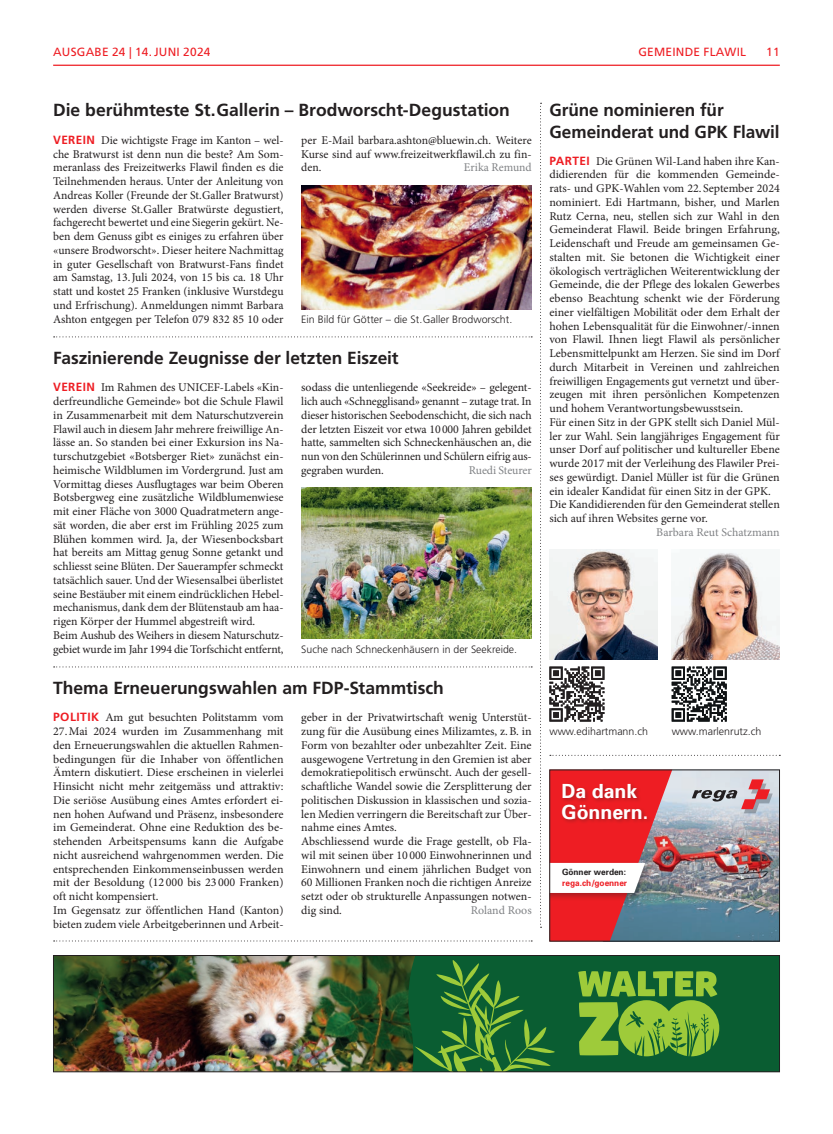
<style>
.page{position:relative;width:833px;height:1134px;background:#fff}
.page>*{position:absolute;margin:0;border:0;box-sizing:border-box;transform-origin:0 0}
.t1{font:700 19.5px/20.6px "Univers";color:#fff}
.t2{font:700 17.5px/21.2px "Frutiger LT Std";letter-spacing:-.005em;color:#231f20}
.t3{font:11.88px/13.8px "Minion Pro";color:#231f20}
.t4{font:11.88px "Minion Pro";letter-spacing:-.005em;color:#808285}
.t5{font:11.88px "Frutiger LT Std";letter-spacing:.02em;color:#ee1d23}
.t6{font:300 10.62px "Frutiger LT Std";color:#231f20}
.t7{font:700 8.62px "Univers";color:#ee1d23;scale:.96 1}
.t8{font:700 8.62px "Univers";color:#231f20;scale:.96 1}
.s1{font-family:"Frutiger LT Std";font-weight:700;color:#ee1d23}
</style>
<div class="page">
<hr style="left:53px;top:65px;width:727px;height:1px;background:#ee1d23">
<svg style="left:540px;top:103px;width:1px;height:825px"></svg>
<svg style="left:54px;top:336px;width:478px;height:1px"></svg>
<svg style="left:54px;top:666px;width:478px;height:1px"></svg>
<svg style="left:550px;top:755px;width:230px;height:1px"></svg>
<svg style="left:54px;top:940px;width:478px;height:1px"></svg>
<img style="left:55px;top:957px;width:348px;height:113px">
<div style="left:403px;top:957px;width:375px;height:113px;background:#0a5d32"></div>
<svg style="left:578px;top:971px;width:141px;height:85px;background:#6ca537"></svg>
<div style="left:53px;top:955px;width:727px;height:117px;border:1px solid #231f20"></div>
<img style="left:672px;top:771px;width:106px;height:168px">
<svg style="left:672px;top:769px;width:108px;height:67px;background:#c2cad4"></svg>
<svg style="left:692px;top:779px;width:80px;height:34px;background:#c4afb6"></svg>
<svg style="left:549px;top:771px;width:123px;height:171px;background:#ce535a"></svg>
<svg style="left:415px;top:957px;width:140px;height:115px;background:#257133"></svg>
<div style="left:549px;top:769px;width:231px;height:172px;border:1px solid #231f20"></div>
<svg style="left:549px;top:667px;width:55px;height:55px"></svg>
<svg style="left:671px;top:667px;width:55px;height:55px"></svg>
<img style="left:549px;top:550px;width:108px;height:110px">
<img style="left:671px;top:552px;width:109px;height:108px">
<img style="left:301px;top:185px;width:230px;height:124px">
<img style="left:301px;top:488px;width:230px;height:151px">
<p class="t5" style="left:53px;top:45px;width:18px">AUSGABE</p>
<p class="t5" style="left:112px;top:45px;width:55px">24 | 14.JUNI</p>
<p class="t5" style="left:183px;top:45px;width:29px">2024</p>
<p class="t5" style="left:638px;top:45px;width:109px">GEMEINDE FLAWIL</p>
<p class="t5" style="left:766px;top:45px;width:15px">11</p>
<h2 class="t2" style="left:53px;top:100px;width:458px">Die berühmteste St.Gallerin – Brodworscht-Degustation</h2>
<p class="t3" style="left:53px;top:133px;width:232px;text-align:justify"><span class="s1">VEREIN</span> Die wichtigste Frage im Kanton – wel&shy;che Bratwurst ist denn nun die beste? Am Som&shy;meranlass des Freizeitwerks Flawil finden es die Teilnehmenden heraus. Unter der Anleitung von Andreas Koller (Freunde der St.Galler Bratwurst) werden diverse St.Galler Bratwürste degustiert, fachgerecht bewertet und eine Siegerin gekürt. Ne&shy;ben dem Genuss gibt es einiges zu erfahren über «unsere Brodworscht». Dieser heitere Nachmittag in guter Gesellschaft von Bratwurst-Fans findet am Samstag, 13.Juli 2024, von 15 bis ca. 18 Uhr statt und kostet 25 Franken (inklusive Wurstdegu und Erfrischung). Anmeldungen nimmt Barbara Ashton entgegen per Telefon 079 832 85 10 oder</p>
<p class="t3" style="left:301px;top:133px;width:232px;text-align:justify">per E-Mail barbara.ashton@bluewin.ch. Weitere Kurse sind auf www.freizeitwerkflawil.ch zu fin&shy;den.</p>
<p class="t4" style="left:464px;top:160px;width:69px">Erika Remund</p>
<p class="t6" style="left:301px;top:313px;width:213px">Ein Bild für Götter – die St.Galler Brodworscht.</p>
<h2 class="t2" style="left:53px;top:347px;width:347px">Faszinierende Zeugnisse der letzten Eiszeit</h2>
<p class="t3" style="left:53px;top:381px;width:232px"><span class="s1">VEREIN</span> Im Rahmen des UNICEF-Labels «Kin&shy;derfreundliche Gemeinde» bot die Schule Flawil in Zusammenarbeit mit dem Naturschutzverein Flawil auch in diesem Jahr mehrere freiwillige An&shy;lässe an. So standen bei einer Exkursion ins Na&shy;turschutzgebiet «Botsberger Riet» zunächst ein&shy;heimische Wildblumen im Vordergrund. Just am Vormittag dieses Ausflugtages war beim Oberen Botsbergweg eine zusätzliche Wildblumenwiese mit einer Fläche von 3000 Quadratmetern ange&shy;sät worden, die aber erst im Frühling 2025 zum Blühen kommen wird. Ja, der Wiesenbocksbart hat bereits am Mittag genug Sonne getankt und schliesst seine Blüten. Der Sauerampfer schmeckt tatsächlich sauer. Und der Wiesensalbei überlistet seine Bestäuber mit einem eindrücklichen Hebel&shy;mechanismus, dank dem der Blütenstaub am haa&shy;rigen Körper der Hummel abgestreift wird.<br>Beim Aushub des Weihers in diesem Naturschutz&shy;gebiet wurde im Jahr 1994 die Torfschicht entfernt,</p>
<p class="t3" style="left:301px;top:381px;width:232px;text-align:justify">sodass die untenliegende «Seekreide» – gelegent&shy;lich auch «Schnegglisand» genannt – zutage trat. In dieser historischen Seebodenschicht, die sich nach der letzten Eiszeit vor etwa 10000 Jahren gebildet hatte, sammelten sich Schneckenhäuschen an, die nun von den Schülerinnen und Schülern eifrig aus&shy;gegraben wurden.</p>
<p class="t4" style="left:469px;top:462px;width:64px">Ruedi Steurer</p>
<p class="t6" style="left:301px;top:643px;width:217px">Suche nach Schneckenhäusern in der Seekreide.</p>
<h2 class="t2" style="left:53px;top:677px;width:392px">Thema Erneuerungswahlen am FDP-Stammtisch</h2>
<p class="t3" style="left:53px;top:711px;width:232px"><span class="s1">POLITIK</span> Am gut besuchten Politstamm vom 27.Mai 2024 wurden im Zusammenhang mit den Erneuerungswahlen die aktuellen Rahmen&shy;bedingungen für die Inhaber von öffentlichen Ämtern diskutiert. Diese erscheinen in vielerlei Hinsicht nicht mehr zeitgemäss und attraktiv:<br>Die seriöse Ausübung eines Amtes erfordert ei&shy;nen hohen Aufwand und Präsenz, insbesondere im Gemeinderat. Ohne eine Reduktion des be&shy;stehenden Arbeitspensums kann die Aufgabe nicht ausreichend wahrgenommen werden. Die entsprechenden Einkommenseinbussen werden mit der Besoldung (12 000 bis 23 000 Franken) oft nicht kompensiert.<br>Im Gegensatz zur öffentlichen Hand (Kanton) bieten zudem viele Arbeitgeberinnen und Arbeit-</p>
<p class="t3" style="left:301px;top:711px;width:232px">geber in der Privatwirtschaft wenig Unterstüt&shy;zung für die Ausübung eines Milizamtes, z.B. in Form von bezahlter oder unbezahlter Zeit. Eine ausgewogene Vertretung in den Gremien ist aber demokratiepolitisch erwünscht. Auch der gesell&shy;schaftliche Wandel sowie die Zersplitterung der politischen Diskussion in klassischen und sozia&shy;len Medien verringern die Bereitschaft zur Über&shy;nahme eines Amtes.<br>Abschliessend wurde die Frage gestellt, ob Fla&shy;wil mit seinen über 10 000 Einwohnerinnen und Einwohnern und einem jährlichen Budget von 60 Millionen Franken noch die richtigen Anreize setzt oder ob strukturelle Anpassungen notwen&shy;dig sind.</p>
<p class="t4" style="left:471px;top:902px;width:62px">Roland Roos</p>
<h2 class="t2" style="left:549px;top:100px;width:232px">Grüne nominieren für<br>Gemeinderat und GPK Flawil</h2>
<p class="t3" style="left:549px;top:154px;width:232px"><span class="s1">PARTEI</span> Die Grünen Wil-Land haben ihre Kan&shy;didierenden für die kommenden Gemeinde&shy;rats- und GPK-Wahlen vom 22. September 2024 nominiert. Edi Hartmann, bisher, und Marlen Rutz Cerna, neu, stellen sich zur Wahl in den Gemeinderat Flawil. Beide bringen Erfahrung, Leidenschaft und Freude am gemeinsamen Ge&shy;stalten mit. Sie betonen die Wichtigkeit einer ökologisch verträglichen Weiterentwicklung der Gemeinde, die der Pflege des lokalen Gewerbes ebenso Beachtung schenkt wie der Förderung einer vielfältigen Mobilität oder dem Erhalt der hohen Lebensqualität für die Einwohner/-innen von Flawil. Ihnen liegt Flawil als persönlicher Lebensmittelpunkt am Herzen. Sie sind im Dorf durch Mitarbeit in Vereinen und zahlreichen freiwilligen Engagements gut vernetzt und über&shy;zeugen mit ihren persönlichen Kompetenzen und hohem Verantwortungsbewusstsein.<br>Für einen Sitz in der GPK stellt sich Daniel Mül&shy;ler zur Wahl. Sein langjähriges Engagement für unser Dorf auf politischer und kultureller Ebene wurde 2017 mit der Verleihung des Flawiler Prei&shy;ses gewürdigt. Daniel Müller ist für die Grünen ein idealer Kandidat für einen Sitz in der GPK.<br>Die Kandidierenden für den Gemeinderat stellen sich auf ihren Websites gerne vor.</p>
<p class="t4" style="left:656px;top:524px;width:125px">Barbara Reut Schatzmann</p>
<p class="t6" style="left:549px;top:725px;width:100px">www.edihartmann.ch</p>
<p class="t6" style="left:671px;top:725px;width:91px">www.marlenrutz.ch</p>
<h1 class="t1" style="left:561px;top:780px;width:88px">Da dank<br>Gönnern.</h1>
<p class="t8" style="left:562px;top:866px;width:68px">Gönner werden:</p>
<p class="t7" style="left:562px;top:877px;width:69px">rega.ch/goenner</p>
</div>
